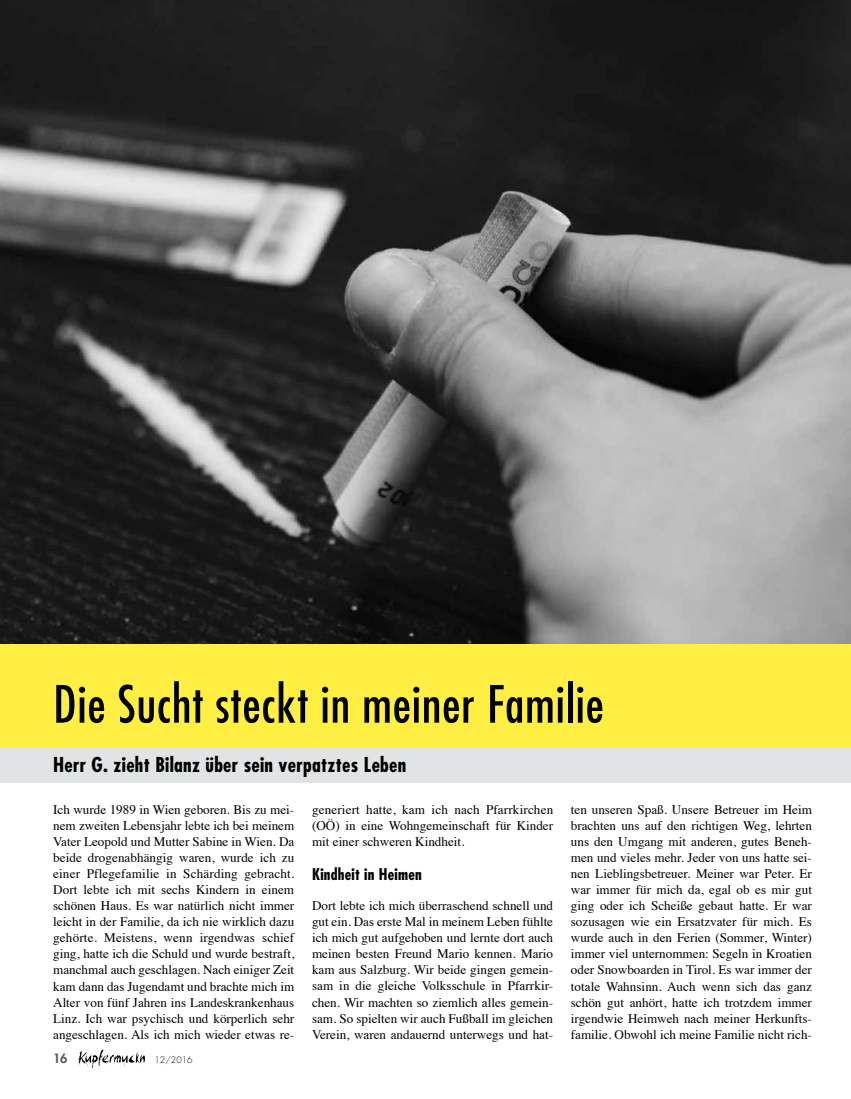
<style>
.page{position:relative;width:851px;height:1099px;background:#fff}
.page>*{position:absolute;margin:0;border:0;box-sizing:border-box;transform-origin:0 0}
.t1{font:condensed 50px "Futura";letter-spacing:.02em;color:#000}
.t2{font:700 condensed 20px "Futura";letter-spacing:.015em;color:#000}
.t3{font:700 condensed 15.75px "Futura";letter-spacing:.015em;color:#000}
.t4{font:13.12px/16.1px "Times";color:#000;text-align:justify}
.t5{font:800 12.5px "Futura";color:#57585a}
.t6{font:300 8.75px "Futura";color:#000}
</style>
<div class="page">
<svg style="left:78px;top:1049px;width:67px;height:19px"></svg>
<img style="left:0;top:0;width:850px;height:644px">
<div style="left:0;top:644px;width:850px;height:106px;background:#ffef43"></div>
<div style="left:0;top:747px;width:850px;height:35px;background:#e2e3e4"></div>
<h1 class="t1" style="left:53px;top:680px;width:552px">Die Sucht steckt in meiner Familie</h1>
<h2 class="t2" style="left:53px;top:755px;width:354px">Herr G. zieht Bilanz über sein verpatztes Leben</h2>
<p class="t4" style="left:53px;top:802px;width:243px">Ich wurde 1989 in Wien geboren. Bis zu mei&shy;nem zweiten Lebensjahr lebte ich bei meinem Vater Leopold und Mutter Sabine in Wien. Da beide drogenabhängig waren, wurde ich zu einer Pflegefamilie in Schärding gebracht.<br>Dort lebte ich mit sechs Kindern in einem schönen Haus. Es war natürlich nicht immer leicht in der Familie, da ich nie wirklich dazu gehörte. Meistens, wenn irgendwas schief ging, hatte ich die Schuld und wurde bestraft, manchmal auch geschlagen. Nach einiger Zeit kam dann das Jugendamt und brachte mich im Alter von fünf Jahren ins Landeskrankenhaus Linz. Ich war psychisch und körperlich sehr angeschlagen. Als ich mich wieder etwas re-</p>
<p class="t4" style="left:312px;top:802px;width:243px">generiert hatte, kam ich nach Pfarrkirchen (OÖ) in eine Wohngemeinschaft für Kinder mit einer schweren Kindheit.</p>
<p class="t3" style="left:312px;top:867px;width:111px">Kindheit in Heimen</p>
<p class="t4" style="left:312px;top:898px;width:242px">Dort lebte ich mich überraschend schnell und gut ein. Das erste Mal in meinem Leben fühlte ich mich gut aufgehoben und lernte dort auch meinen besten Freund Mario kennen. Mario kam aus Salzburg. Wir beide gingen gemein&shy;sam in die gleiche Volksschule in Pfarrkir&shy;chen. Wir machten so ziemlich alles gemein&shy;sam. So spielten wir auch Fußball im gleichen Verein, waren andauernd unterwegs und hat-</p>
<p class="t5" style="left:53px;top:1051px;width:16px">16</p>
<p class="t6" style="left:154px;top:1055px;width:40px">12/2016</p>
<p class="t4" style="left:570px;top:802px;width:242px">ten unseren Spaß. Unsere Betreuer im Heim brachten uns auf den richtigen Weg, lehrten uns den Umgang mit anderen, gutes Beneh&shy;men und vieles mehr. Jeder von uns hatte sei&shy;nen Lieblingsbetreuer. Meiner war Peter. Er war immer für mich da, egal ob es mir gut ging oder ich Scheiße gebaut hatte. Er war sozusagen wie ein Ersatzvater für mich. Es wurde auch in den Ferien (Sommer, Winter) immer viel unternommen: Segeln in Kroatien oder Snowboarden in Tirol. Es war immer der totale Wahnsinn. Auch wenn sich das ganz schön gut anhört, hatte ich trotzdem immer irgendwie Heimweh nach meiner Herkunfts&shy;familie. Obwohl ich meine Familie nicht rich-</p>
</div>
